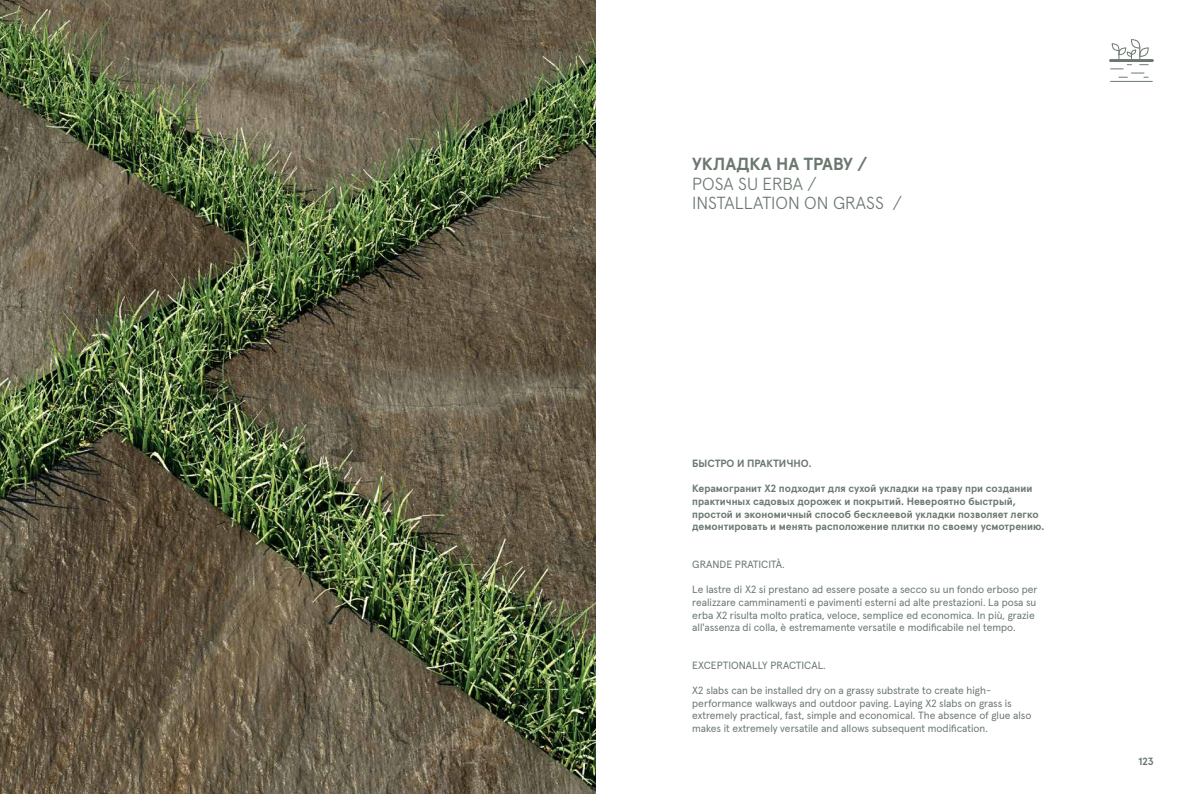
<style>
.page{position:relative;width:1191px;height:794px;background:#fff}
.page>*{position:absolute;margin:0;border:0;box-sizing:border-box;transform-origin:0 0}
.t1{font:300 17.5px/19.2px "Apercu Pro";color:#6a786f}
.t2{font:700 17.5px "Apercu Pro";color:#6a786f}
.t3{font:10.5px/12.6px "Apercu Pro";color:#6a786f}
.t4{font:700 10.5px/12.6px "Apercu Pro";color:#6a786f}
</style>
<div class="page">
<img style="left:0;top:0;width:595px;height:794px">
<hr style="left:1109px;top:59px;width:44px;height:3px;background:#6a786f">
<hr style="left:1110px;top:81px;width:42px;height:1px;background:#6a786f">
<svg style="left:1110px;top:39px;width:38px;height:39px"></svg>
<h1 class="t2" style="left:692px;top:150px;width:176px">УКЛАДКА НА ТРАВУ /</h1>
<h1 class="t1" style="left:692px;top:172px;width:211px">POSA SU ERBA /<br>INSTALLATION ON GRASS /</h1>
<p class="t4" style="left:692px;top:456px;width:121px">БЫСТРО И ПРАКТИЧНО.</p>
<p class="t4" style="left:692px;top:482px;width:354px">Керамогранит X2 подходит для сухой укладки на траву при создании практичных садовых дорожек и покрытий. Невероятно быстрый, простой и экономичный способ бесклеевой укладки позволяет легко демонтировать и менять расположение плитки по своему усмотрению.</p>
<p class="t3" style="left:692px;top:557px;width:94px">GRANDE PRATICITÀ.</p>
<p class="t3" style="left:692px;top:582px;width:347px">Le lastre di X2 si prestano ad essere posate a secco su un fondo erboso per realizzare camminamenti e pavimenti esterni ad alte prestazioni. La posa su erba X2 risulta molto pratica, veloce, semplice ed economica. In più, grazie all'assenza di colla, è estremamente versatile e modificabile nel tempo.</p>
<p class="t3" style="left:692px;top:658px;width:135px">EXCEPTIONALLY PRACTICAL.</p>
<p class="t3" style="left:692px;top:683px;width:341px">X2 slabs can be installed dry on a grassy substrate to create high&shy;performance walkways and outdoor paving. Laying X2 slabs on grass is extremely practical, fast, simple and economical. The absence of glue also makes it extremely versatile and allows subsequent modification.</p>
<p class="t4" style="left:1138px;top:754px;width:17px">123</p>
</div>
